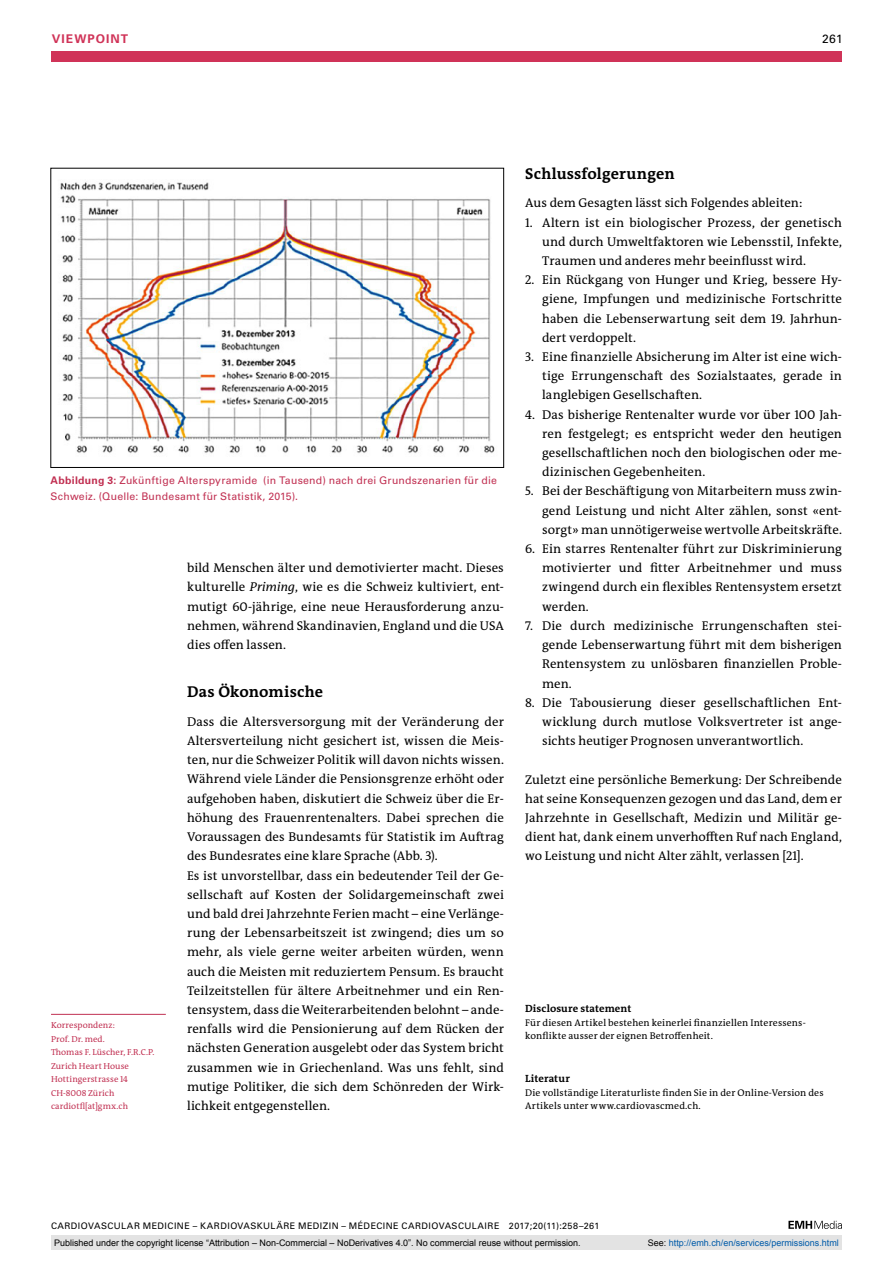
<style>
.page{position:relative;width:893px;height:1263px;background:#fff}
.page>*{position:absolute;margin:0;border:0;box-sizing:border-box;transform-origin:0 0}
.t1{font:700 15.75px "The Antiqua B W7";letter-spacing:.01em;color:#000}
.t2{font:12.75px/19.2px "The Antiqua B W5 Plain";letter-spacing:.005em;color:#000;text-align:justify}
.t3{font:700 12px "Univers LT Std";color:#d03358}
.t4{font:12px "Univers LT Std";color:#000}
.t5{font:10.5px/15.8px "Univers LT Std";letter-spacing:.02em;color:#c13052}
.t6{font:700 10.5px "The Antiqua B W7";letter-spacing:.015em;color:#000}
.t7{font:9.75px/13.5px "The Antiqua B W5 Plain";letter-spacing:.015em;color:#000}
.t8{font:9px "Arial";color:#000}
.t9{font:9px "Univers LT Std";letter-spacing:.05em;color:#000}
.t10{font:9px "Arial";color:#005ba9}
.t11{font:8.7px/13.5px "The Antiqua B W5 Plain";letter-spacing:.01em;color:#c13052}
.s1{font-weight:700}
.s2{font-style:italic}
.s3{color:#000}
</style>
<div class="page">
<div style="left:51px;top:51px;width:791px;height:11px;background:#d03358"></div>
<svg style="left:788px;top:1221px;width:54px;height:8px"></svg>
<img style="left:60px;top:182px;width:435px;height:271px">
<div style="left:51px;top:168px;width:453px;height:300px;border:1px solid #000"></div>
<hr style="left:51px;top:1014px;width:115px;height:1px;background:#c13052">
<div style="left:51px;top:1235px;width:791px;height:15px;background:#e3e3e3"></div>
<p class="t3" style="left:52px;top:31px;width:10px">VIEWPOINT</p>
<p class="t4" style="left:822px;top:31px;width:22px">261</p>
<p class="t5" style="left:51px;top:472px;width:448px"><span class="s1">ABBILDUNG 3:</span> Zukünftige Alterspyramide (in Tausend) nach drei Grundszenarien für die<br>Schweiz. (Quelle: Bundesamt für Statistik, 2015).</p>
<p class="t11" style="left:51px;top:1019px;width:105px">Korrespondenz:<br>Prof. Dr. med.<br>Thomas F. Lüscher, F.R.C.P.<br>Zurich Heart House<br>Hottingerstrasse 14<br>CH-8008 Zürich cardiotfl[at]gmx.ch</p>
<p class="t2" style="left:187px;top:558px;width:318px">bild Menschen älter und demotivierter macht. Dieses kulturelle <span class="s2">Priming</span>, wie es die Schweiz kultiviert, ent&shy;mutigt 60-jährige, eine neue Herausforderung anzu&shy;nehmen, während Skandinavien, England und die USA dies offen lassen.</p>
<p class="t1" style="left:187px;top:682px;width:138px">Das Ökonomische</p>
<p class="t2" style="left:187px;top:712px;width:318px;text-align:left">Dass die Altersversorgung mit der Veränderung der Altersverteilung nicht gesichert ist, wissen die Meis&shy;ten, nur die Schweizer Politik will davon nichts wissen.<br>Während viele Länder die Pensionsgrenze erhöht oder aufgehoben haben, diskutiert die Schweiz über die Er&shy;höhung des Frauenrentenalters. Dabei sprechen die Voraussagen des Bundesamts für Statistik im Auftrag des Bundesrates eine klare Sprache (Abb. 3).<br>Es ist unvorstellbar, dass ein bedeutender Teil der Ge&shy;sellschaft auf Kosten der Solidargemeinschaft zwei und bald drei Jahrzehnte Ferien macht – eine Verlänge&shy;rung der Lebensarbeitszeit ist zwingend; dies um so mehr, als viele gerne weiter arbeiten würden, wenn auch die Meisten mit reduziertem Pensum. Es braucht Teilzeitstellen für ältere Arbeitnehmer und ein Ren&shy;tensystem, dass die Weiterarbeitenden belohnt – ande&shy;renfalls wird die Pensionierung auf dem Rücken der nächsten Generation ausgelebt oder das System bricht zusammen wie in Griechenland. Was uns fehlt, sind mutige Politiker, die sich dem Schönreden der Wirk&shy;lichkeit entgegenstellen.</p>
<p class="t1" style="left:525px;top:163px;width:151px">Schlussfolgerungen</p>
<p class="t2" style="left:525px;top:194px;width:279px">Aus dem Gesagten lässt sich Folgendes ableiten:</p>
<p class="t2" style="left:542px;top:213px;width:301px;text-indent:-17px">1. Altern ist ein biologischer Prozess, der genetisch und durch Umweltfaktoren wie Lebensstil, Infekte, Traumen und anderes mehr beeinflusst wird.</p>
<p class="t2" style="left:542px;top:270px;width:301px;text-indent:-17px">2. Ein Rückgang von Hunger und Krieg, bessere Hy&shy;giene, Impfungen und medizinische Fortschritte haben die Lebenserwartung seit dem 19. Jahrhun&shy;dert verdoppelt.</p>
<p class="t2" style="left:542px;top:347px;width:301px;text-indent:-17px">3. Eine finanzielle Absicherung im Alter ist eine wich&shy;tige Errungenschaft des Sozialstaates, gerade in langlebigen Gesellschaften.</p>
<p class="t2" style="left:542px;top:405px;width:301px;text-indent:-17px">4. Das bisherige Rentenalter wurde vor über 100 Jah&shy;ren festgelegt; es entspricht weder den heutigen gesellschaftlichen noch den biologischen oder me&shy;dizinischen Gegebenheiten.</p>
<p class="t2" style="left:542px;top:482px;width:301px;text-indent:-17px">5. Bei der Beschäftigung von Mitarbeitern muss zwin&shy;gend Leistung und nicht Alter zählen, sonst «ent&shy;sorgt» man unnötigerweise wertvolle Arbeitskräfte.</p>
<p class="t2" style="left:542px;top:539px;width:301px;text-indent:-17px">6. Ein starres Rentenalter führt zur Diskriminierung motivierter und fitter Arbeitnehmer und muss zwingend durch ein flexibles Rentensystem ersetzt werden.</p>
<p class="t2" style="left:542px;top:616px;width:301px;text-indent:-17px">7. Die durch medizinische Errungenschaften stei&shy;gende Lebenserwartung führt mit dem bisherigen Rentensystem zu unlösbaren finanziellen Proble&shy;men.</p>
<p class="t2" style="left:542px;top:693px;width:301px;text-indent:-17px">8. Die Tabousierung dieser gesellschaftlichen Ent&shy;wicklung durch mutlose Volksvertreter ist ange&shy;sichts heutiger Prognosen unverantwortlich.</p>
<p class="t2" style="left:525px;top:770px;width:318px">Zuletzt eine persönliche Bemerkung: Der Schreibende hat seine Konsequenzen gezogen und das Land, dem er Jahrzehnte in Gesellschaft, Medizin und Militär ge&shy;dient hat, dank einem unverhofften Ruf nach England, wo Leistung und nicht Alter zählt, verlassen [21].</p>
<p class="t6" style="left:525px;top:1002px;width:108px">Disclosure statement</p>
<p class="t7" style="left:525px;top:1015px;width:281px">Für diesen Artikel bestehen keinerlei finanziellen Interessens&shy;konflikte ausser der eignen Betroffenheit.</p>
<p class="t6" style="left:525px;top:1072px;width:46px">Literatur</p>
<p class="t7" style="left:525px;top:1086px;width:300px">Die vollständige Literaturliste finden Sie in der Online-Version des<br>Artikels unter www.cardiovascmed.ch.</p>
<p class="t9" style="left:51px;top:1220px;width:550px">CARDIOVASCULAR MEDICINE – KARDIOVASKULÄRE MEDIZIN – MÉDECINE CARDIOVASCULAIRE 2017;20(11):258–261</p>
<p class="t8" style="left:54px;top:1237px;width:528px">Published under the copyright license “Attribution – Non-Commercial – NoDerivatives 4.0”. No commercial reuse without permission.</p>
<p class="t10" style="left:648px;top:1237px;width:193px"><span class="s3">See:</span> http://emh.ch/en/services/permissions.html</p>
</div>
